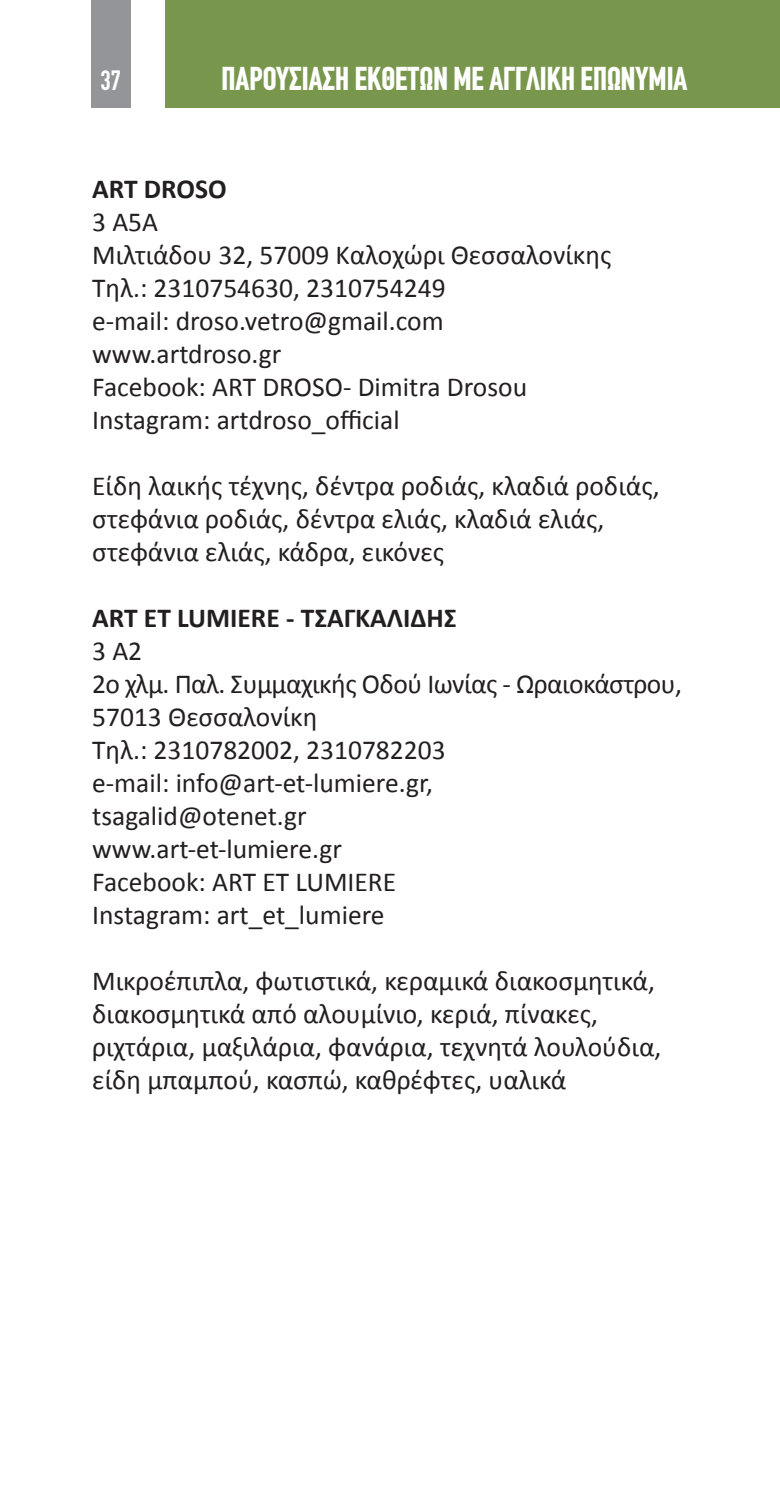
<style>
.page{position:relative;width:780px;height:1489px;background:#fff}
.page>*{position:absolute;margin:0;border:0;box-sizing:border-box;transform-origin:0 0}
.t1{font:700 32.5px "CF Din Condensed";color:#fff}
.TEXT{font:27.5px/33px "Calibri";color:#231f20}
.TEXT-2{font:27.5px "Calibri";letter-spacing:-.02em;color:#231f20}
.EPONYMIA{font:700 27.5px "Calibri";color:#231f20}
.t2{font:27.5px "CF Din Condensed";color:#fff}
</style>
<div class="page">
<div style="left:91px;top:0;width:40px;height:108px;background:#939598"></div>
<div style="left:165px;top:0;width:615px;height:108px;background:#79974c"></div>
<p class="t2" style="left:100px;top:66px;width:22px">37</p>
<p class="t1" style="left:221px;top:61px;width:467px">ΠΑΡΟΥΣΙΑΣΗ ΕΚΘΕΤΩΝ ΜΕ ΑΓΓΛΙΚΗ ΕΠΩΝΥΜΙΑ</p>
<p class="EPONYMIA" style="left:92px;top:172px;width:136px">ART DROSO</p>
<p class="TEXT" style="left:92px;top:204px;width:67px">3 A5Α</p>
<p class="TEXT" style="left:92px;top:237px;width:521px">Μιλτιάδου 32, 57009 Καλοχώρι Θεσσαλονίκης</p>
<p class="TEXT" style="left:92px;top:270px;width:355px">Τηλ.: 2310754630, 2310754249</p>
<p class="TEXT" style="left:92px;top:303px;width:353px">e-mail: droso.vetro@gmail.com</p>
<p class="TEXT" style="left:92px;top:336px;width:191px">www.artdroso.gr</p>
<p class="TEXT" style="left:92px;top:369px;width:436px">Facebook: ART DROSO- Dimitra Drosou</p>
<p class="TEXT" style="left:92px;top:402px;width:309px">Instagram: artdroso_official</p>
<p class="TEXT" style="left:92px;top:468px;width:569px">Eίδη λαικής τέχνης, δέντρα ροδιάς, κλαδιά ροδιάς, στεφάνια ροδιάς, δέντρα ελιάς, κλαδιά ελιάς, στεφάνια ελιάς, κάδρα, εικόνες</p>
<p class="EPONYMIA" style="left:92px;top:601px;width:366px">ART ET LUMIERE - ΤΣΑΓΚΑΛΙΔΗΣ</p>
<p class="TEXT" style="left:92px;top:633px;width:52px">3 A2</p>
<p class="TEXT-2" style="left:92px;top:667px;width:591px">2ο χλμ. Παλ. Συμμαχικής Οδού Ιωνίας - Ωραιοκάστρου,</p>
<p class="TEXT" style="left:92px;top:699px;width:227px">57013 Θεσσαλονίκη</p>
<p class="TEXT" style="left:92px;top:732px;width:355px">Τηλ.: 2310782002, 2310782203</p>
<p class="TEXT" style="left:92px;top:765px;width:342px">e-mail: info@art-et-lumiere.gr,</p>
<p class="TEXT" style="left:92px;top:798px;width:216px">tsagalid@otenet.gr</p>
<p class="TEXT" style="left:92px;top:831px;width:251px">www.art-et-lumiere.gr</p>
<p class="TEXT" style="left:92px;top:864px;width:305px">Facebook: ART ET LUMIERE</p>
<p class="TEXT" style="left:92px;top:897px;width:294px">Instagram: art_et_lumiere</p>
<p class="TEXT" style="left:92px;top:963px;width:570px">Μικροέπιπλα, φωτιστικά, κεραμικά διακοσμητικά, διακοσμητικά από αλουμίνιο, κεριά, πίνακες, ριχτάρια, μαξιλάρια, φανάρια, τεχνητά λουλούδια, είδη μπαμπού, κασπώ, καθρέφτες, υαλικά</p>
</div>
